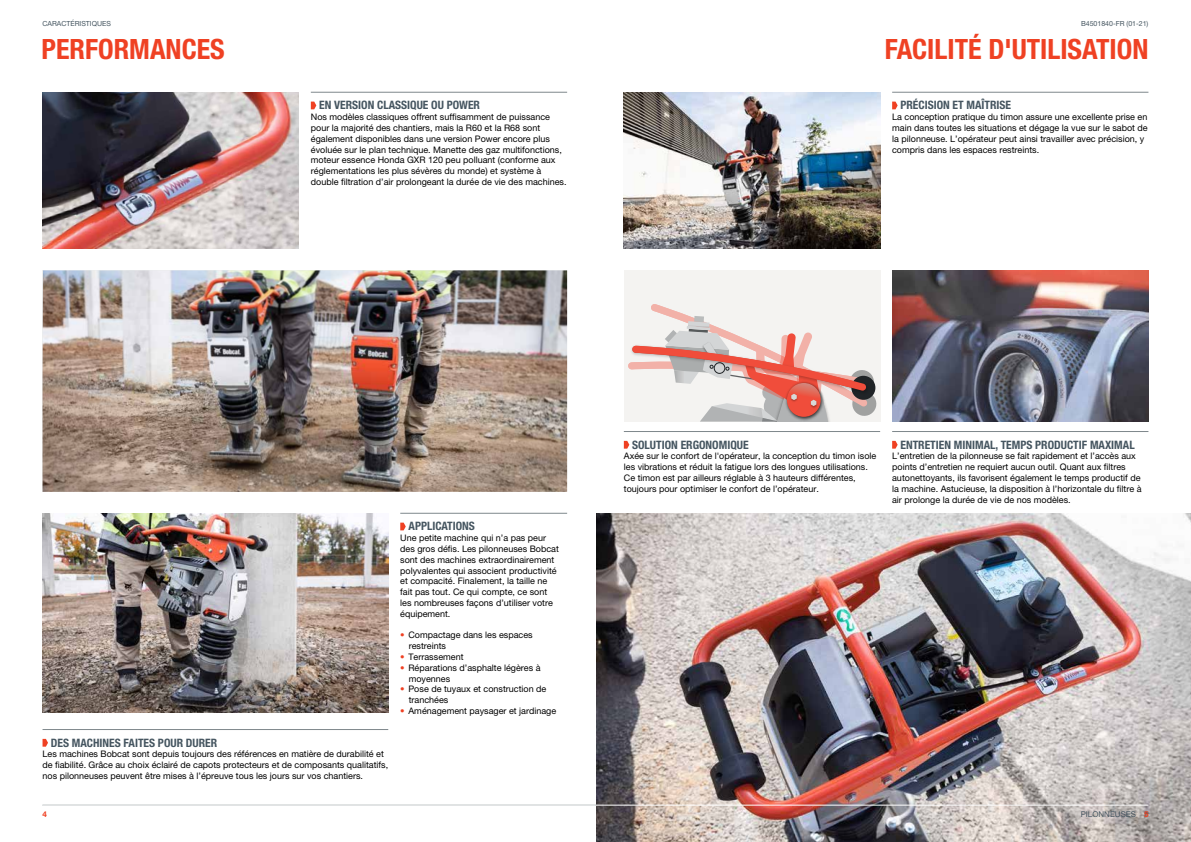
<style>
.page{position:relative;width:1191px;height:842px;background:#fff}
.page>*{position:absolute;margin:0;border:0;box-sizing:border-box;transform-origin:0 0}
.t1{font:700 condensed 28px "Helvetica Neue LT Pro";color:#ef4123}
.t2{font:700 condensed 11.6px "Helvetica Neue LT Pro";color:#455560}
.t3{font:9px/10.8px "Helvetica Neue LT Pro";color:#000}
.t4{font:8px "Helvetica Neue LT Pro";color:#455560}
.t5{font:700 8px "Helvetica Neue LT Pro";color:#ef4123}
.t6{font:7px "Helvetica Neue LT Pro";color:#455560}
.s1{font-weight:700;color:#ef4123}
</style>
<div class="page">
<img style="left:624px;top:92px;width:256px;height:157px">
<div style="left:624px;top:270px;width:256px;height:152px;background:#f4f3f1"></div>
<svg style="left:628px;top:304px;width:248px;height:117px"></svg>
<img style="left:892px;top:270px;width:256px;height:152px">
<img style="left:43px;top:513px;width:345px;height:200px">
<img style="left:43px;top:270px;width:524px;height:222px">
<img style="left:596px;top:513px;width:595px;height:329px">
<hr style="left:595px;top:805px;width:553px;height:1px;background:#fff">
<img style="left:43px;top:92px;width:256px;height:157px">
<hr style="left:892px;top:92px;width:256px;height:1px;background:#7e888c">
<svg style="left:892px;top:102px;width:5px;height:7px"></svg>
<hr style="left:624px;top:431px;width:256px;height:1px;background:#7e888c">
<svg style="left:624px;top:441px;width:5px;height:8px"></svg>
<hr style="left:892px;top:431px;width:256px;height:1px;background:#7e888c">
<svg style="left:892px;top:441px;width:5px;height:8px"></svg>
<hr style="left:311px;top:92px;width:256px;height:1px;background:#7e888c">
<svg style="left:311px;top:102px;width:5px;height:7px"></svg>
<hr style="left:400px;top:513px;width:167px;height:1px;background:#7e888c">
<svg style="left:400px;top:523px;width:6px;height:7px"></svg>
<hr style="left:43px;top:729px;width:345px;height:1px;background:#7e888c">
<svg style="left:43px;top:739px;width:5px;height:8px"></svg>
<p class="t6" style="left:43px;top:19px;width:70px">CARACTÉRISTIQUES</p>
<p class="t6" style="left:1081px;top:19px;width:69px">B4501840-FR (01-21)</p>
<h1 class="t1" style="left:42px;top:32px;width:185px">PERFORMANCES</h1>
<h1 class="t1" style="left:884px;top:32px;width:265px">FACILITÉ D'UTILISATION</h1>
<p class="t2" style="left:900px;top:98px;width:112px">PRÉCISION ET MAÎTRISE</p>
<p class="t3" style="left:892px;top:111px;width:257px">La conception pratique du timon assure une excellente prise en main dans toutes les situations et dégage la vue sur le sabot de la pilonneuse. L’opérateur peut ainsi travailler avec précision, y compris dans les espaces restreints.</p>
<p class="t2" style="left:319px;top:98px;width:162px">EN VERSION CLASSIQUE OU POWER</p>
<p class="t3" style="left:311px;top:111px;width:257px">Nos modèles classiques offrent suffisamment de puissance pour la majorité des chantiers, mais la R60 et la R68 sont également disponibles dans une version Power encore plus évoluée sur le plan technique. Manette des gaz multifonctions, moteur essence Honda GXR 120 peu polluant (conforme aux réglementations les plus sévères du monde) et système à double filtration d’air prolongeant la durée de vie des machines.</p>
<p class="t2" style="left:51px;top:735px;width:168px">DES MACHINES FAITES POUR DURER</p>
<p class="t3" style="left:43px;top:749px;width:347px">Les machines Bobcat sont depuis toujours des références en matière de durabilité et de fiabilité. Grâce au choix éclairé de capots protecteurs et de composants qualitatifs, nos pilonneuses peuvent être mises à l’épreuve tous les jours sur vos chantiers.</p>
<p class="t5" style="left:43px;top:809px;width:6px">4</p>
<p class="t2" style="left:408px;top:519px;width:68px">APPLICATIONS</p>
<p class="t3" style="left:400px;top:532px;width:160px">Une petite machine qui n’a pas peur des gros défis. Les pilonneuses Bobcat sont des machines extraordinairement polyvalentes qui associent productivité et compacité. Finalement, la taille ne fait pas tout. Ce qui compte, ce sont les nombreuses façons d’utiliser votre équipement.</p>
<p class="t3" style="left:409px;top:630px;width:125px;text-indent:-9px"><span class="s1">•</span> Compactage dans les espaces restreints</p>
<p class="t3" style="left:400px;top:651px;width:65px"><span class="s1">•</span> Terrassement</p>
<p class="t3" style="left:409px;top:662px;width:133px;text-indent:-9px"><span class="s1">•</span> Réparations d’asphalte légères à moyennes</p>
<p class="t3" style="left:409px;top:684px;width:139px;text-indent:-9px"><span class="s1">•</span> Pose de tuyaux et construction de tranchées</p>
<p class="t3" style="left:400px;top:705px;width:157px"><span class="s1">•</span> Aménagement paysager et jardinage</p>
<p class="t2" style="left:632px;top:437px;width:118px">SOLUTION ERGONOMIQUE</p>
<p class="t3" style="left:624px;top:451px;width:254px">Axée sur le confort de l'opérateur, la conception du timon isole les vibrations et réduit la fatigue lors des longues utilisations.<br>Ce timon est par ailleurs réglable à 3 hauteurs différentes, toujours pour optimiser le confort de l’opérateur.</p>
<p class="t2" style="left:900px;top:437px;width:236px">ENTRETIEN MINIMAL, TEMPS PRODUCTIF MAXIMAL</p>
<p class="t3" style="left:892px;top:451px;width:251px">L’entretien de la pilonneuse se fait rapidement et l’accès aux points d’entretien ne requiert aucun outil. Quant aux filtres autonettoyants, ils favorisent également le temps productif de la machine. Astucieuse, la disposition à l’horizontale du filtre à air prolonge la durée de vie de nos modèles.</p>
<p class="t4" style="left:1080px;top:810px;width:69px">PILONNEUSES <span class="s1">5</span></p>
</div>
